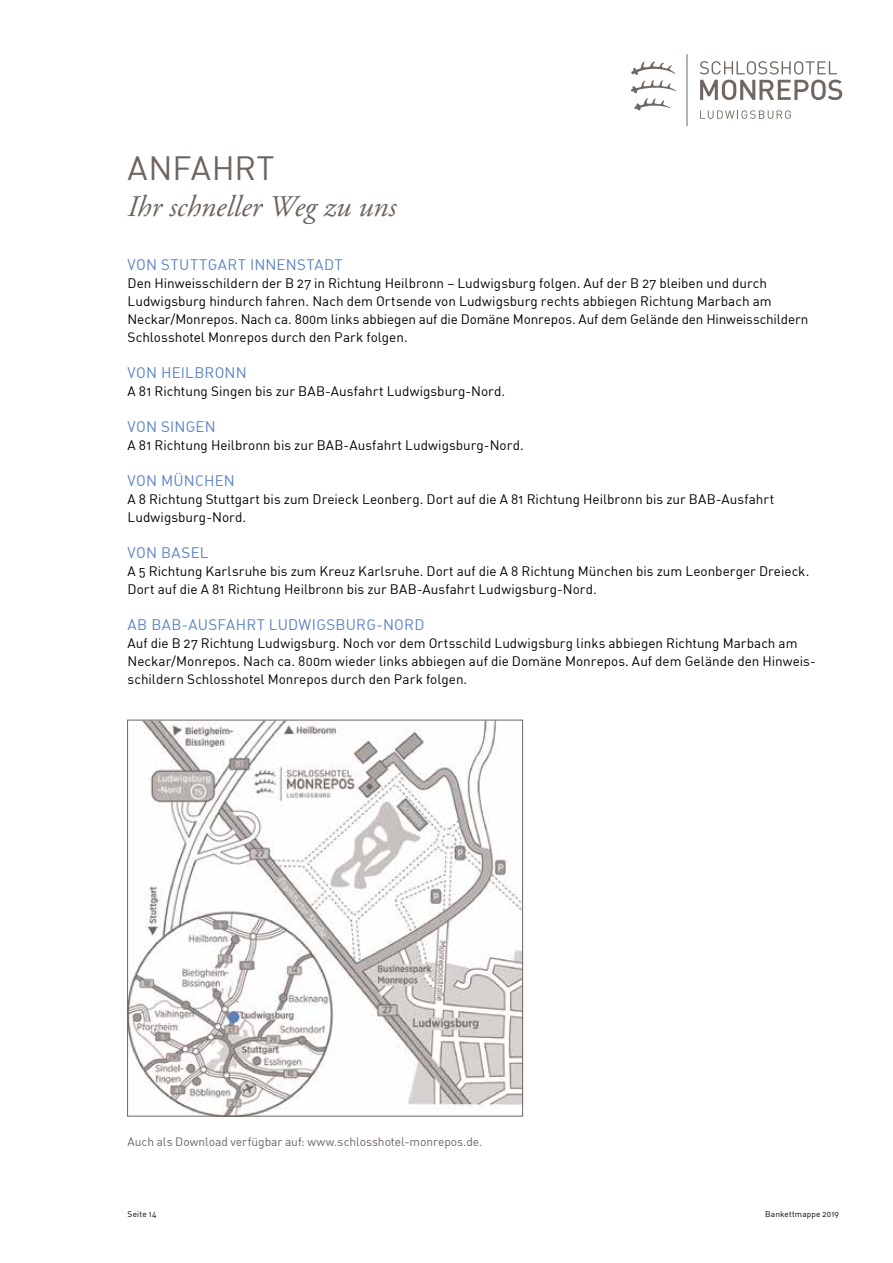
<style>
.page{position:relative;width:893px;height:1263px;background:#fff}
.page>*{position:absolute;margin:0;border:0;box-sizing:border-box;transform-origin:0 0}
.t1{font:33px "DIN Regular Alternate";letter-spacing:.005em;color:#6d645e}
.t2{font:italic 30px "Adobe Garamond Pro";color:#6d645e}
.t3{font:15px "DIN Regular Alternate";letter-spacing:.02em;color:#5a82c2}
.t4{font:13.5px/18px "DIN Regular Alternate";color:#000}
.t5{font:12px "DIN Regular Alternate";color:#6d645e}
.t6{font:8.25px "DIN Regular Alternate";letter-spacing:.02em;color:#000}
</style>
<div class="page">
<img style="left:129px;top:722px;width:392px;height:392px">
<div style="left:127px;top:720px;width:396px;height:396px;border:1px solid #6d645e"></div>
<svg style="left:700px;top:110px;width:91px;height:9px"></svg>
<hr style="left:686px;top:54px;width:1px;height:72px;background:#716761">
<svg style="left:700px;top:61px;width:142px;height:39px"></svg>
<svg style="left:631px;top:61px;width:46px;height:50px"></svg>
<h1 class="t1" style="left:128px;top:147px;width:149px">ANFAHRT</h1>
<h2 class="t2" style="left:128px;top:188px;width:270px">Ihr schneller Weg zu uns</h2>
<p class="t3" style="left:128px;top:255px;width:217px">VON STUTTGART INNENSTADT</p>
<p class="t4" style="left:128px;top:274px;width:682px">Den Hinweisschildern der B 27 in Richtung Heilbronn – Ludwigsburg folgen. Auf der B 27 bleiben und durch Ludwigsburg hindurch fahren. Nach dem Ortsende von Ludwigsburg rechts abbiegen Richtung Marbach am Neckar/Monrepos. Nach ca. 800m links abbiegen auf die Domäne Monrepos. Auf dem Gelände den Hinweisschildern Schlosshotel Monrepos durch den Park folgen.</p>
<p class="t3" style="left:128px;top:363px;width:121px">VON HEILBRONN</p>
<p class="t4" style="left:128px;top:382px;width:379px">A 81 Richtung Singen bis zur BAB-Ausfahrt Ludwigsburg-Nord.</p>
<p class="t3" style="left:128px;top:417px;width:90px">VON SINGEN</p>
<p class="t4" style="left:128px;top:436px;width:398px">A 81 Richtung Heilbronn bis zur BAB-Ausfahrt Ludwigsburg-Nord.</p>
<p class="t3" style="left:128px;top:471px;width:109px">VON MÜNCHEN</p>
<p class="t4" style="left:128px;top:490px;width:648px">A 8 Richtung Stuttgart bis zum Dreieck Leonberg. Dort auf die A 81 Richtung Heilbronn bis zur BAB-Ausfahrt<br>Ludwigsburg-Nord.</p>
<p class="t3" style="left:128px;top:543px;width:82px">VON BASEL</p>
<p class="t4" style="left:128px;top:562px;width:683px">A 5 Richtung Karlsruhe bis zum Kreuz Karlsruhe. Dort auf die A 8 Richtung München bis zum Leonberger Dreieck.<br>Dort auf die A 81 Richtung Heilbronn bis zur BAB-Ausfahrt Ludwigsburg-Nord.</p>
<p class="t3" style="left:128px;top:615px;width:298px">AB BAB-AUSFAHRT LUDWIGSBURG-NORD</p>
<p class="t4" style="left:128px;top:634px;width:690px">Auf die B 27 Richtung Ludwigsburg. Noch vor dem Ortsschild Ludwigsburg links abbiegen Richtung Marbach am<br>Neckar/Monrepos. Nach ca. 800m wieder links abbiegen auf die Domäne Monrepos. Auf dem Gelände den Hinweis&shy;schildern Schlosshotel Monrepos durch den Park folgen.</p>
<p class="t5" style="left:128px;top:1134px;width:356px">Auch als Download verfügbar auf: www.schlosshotel-monrepos.de.</p>
<p class="t6" style="left:128px;top:1209px;width:31px">Seite 14</p>
<p class="t6" style="left:765px;top:1209px;width:75px">Bankettmappe 2019</p>
</div>
